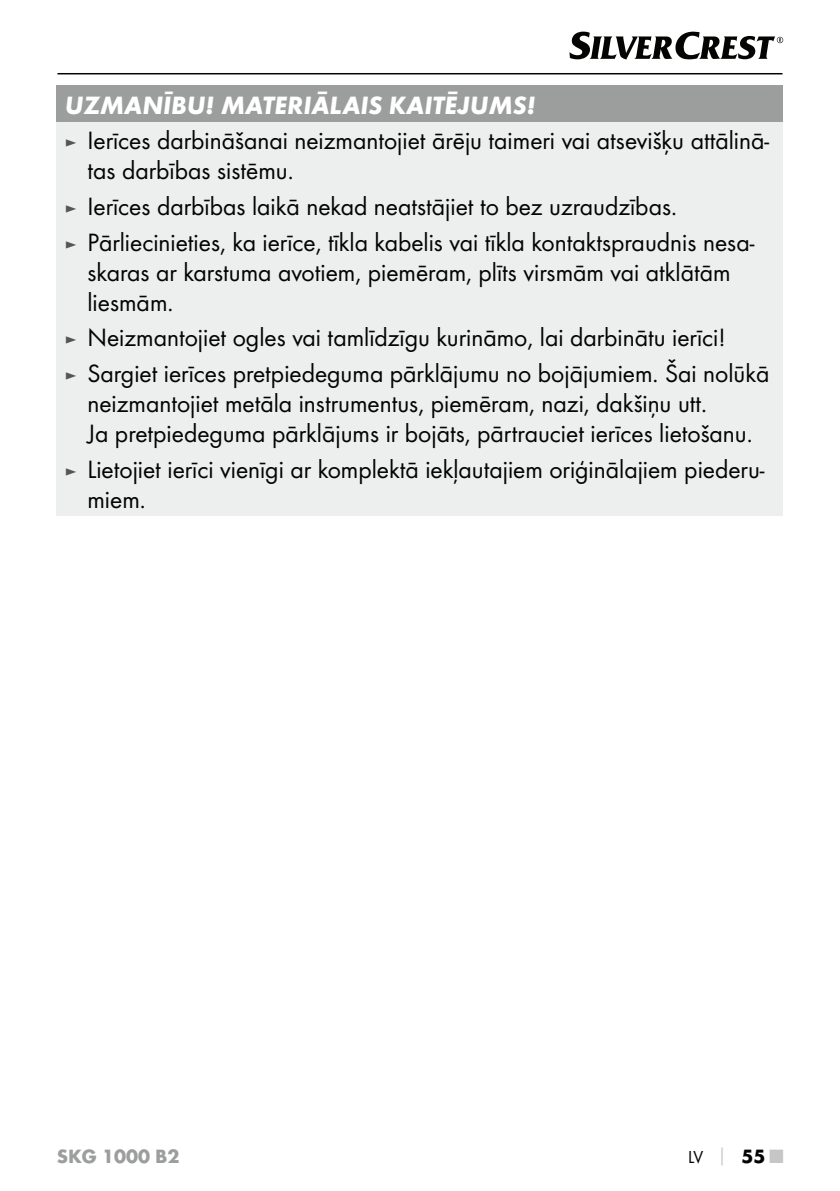
<style>
.page{position:relative;width:840px;height:1191px;background:#fff}
.page>*{position:absolute;margin:0;border:0;box-sizing:border-box;transform-origin:0 0}
.t1{font:26px/30px "Futura Boo";color:#040503}
.t2{font:italic 700 26px "Futura";color:#fff}
.t3{font:700 20px "Futura";color:#9c9e9d}
.t4{font:18px "Futura Boo";color:#040503}
.s1{font-size:18px;color:#555654}
.s2{font-family:"Futura";font-weight:700;color:#c6c6c6}
.s3{font-family:"Futura";font-weight:700;font-size:20px}
.s4{font-family:"Futura";font-weight:700;font-size:20px;color:#c6c6c6}
</style>
<div class="page">
<hr style="left:57px;top:73px;width:725px;height:1px;background:#040503">
<svg style="left:569px;top:32px;width:213px;height:28px"></svg>
<div style="left:57px;top:85px;width:725px;height:37px;background:#9c9e9d"></div>
<div style="left:57px;top:122px;width:725px;height:393px;background:#edeeee"></div>
<p class="t2" style="left:65px;top:96px;width:472px">UZMANĪBU! MATERIĀLAIS KAITĒJUMS!</p>
<p class="t1" style="left:87px;top:127px;width:682px;text-indent:-23px"><span class="s1">►</span> Ierīces darbināšanai neizmantojiet ārēju taimeri vai atsevišķu attālinā&shy;tas darbības sistēmu.</p>
<p class="t1" style="left:65px;top:190px;width:690px;line-height:35.6px"><span class="s1">►</span> Ierīces darbības laikā nekad neatstājiet to bez uzraudzības.<br><span class="s1">►</span> Pārliecinieties, ka ierīce, tīkla kabelis vai tīkla kontaktspraudnis nesa-</p>
<p class="t1" style="left:87px;top:258px;width:644px">skaras ar karstuma avotiem, piemēram, plīts virsmām vai atklātām liesmām.</p>
<p class="t1" style="left:65px;top:321px;width:705px;line-height:35.6px"><span class="s1">►</span> Neizmantojiet ogles vai tamlīdzīgu kurināmo, lai darbinātu ierīci!<br><span class="s1">►</span> Sargiet ierīces pretpiedeguma pārklājumu no bojājumiem. Šai nolūkā</p>
<p class="t1" style="left:87px;top:389px;width:666px">neizmantojiet metāla instrumentus, piemēram, nazi, dakšiņu utt.<br>Ja pretpiedeguma pārklājums ir bojāts, pārtrauciet ierīces lietošanu.</p>
<p class="t1" style="left:87px;top:455px;width:678px;text-indent:-23px"><span class="s1">►</span> Lietojiet ierīci vienīgi ar komplektā iekļautajiem oriģinālajiem piederu&shy;miem.</p>
<p class="t3" style="left:57px;top:1148px;width:124px">SKG 1000 B2</p>
<p class="t4" style="left:688px;top:1148px;width:96px">LV <span class="s2">│</span> <span class="s3">55</span> <span class="s4">■</span></p>
</div>
